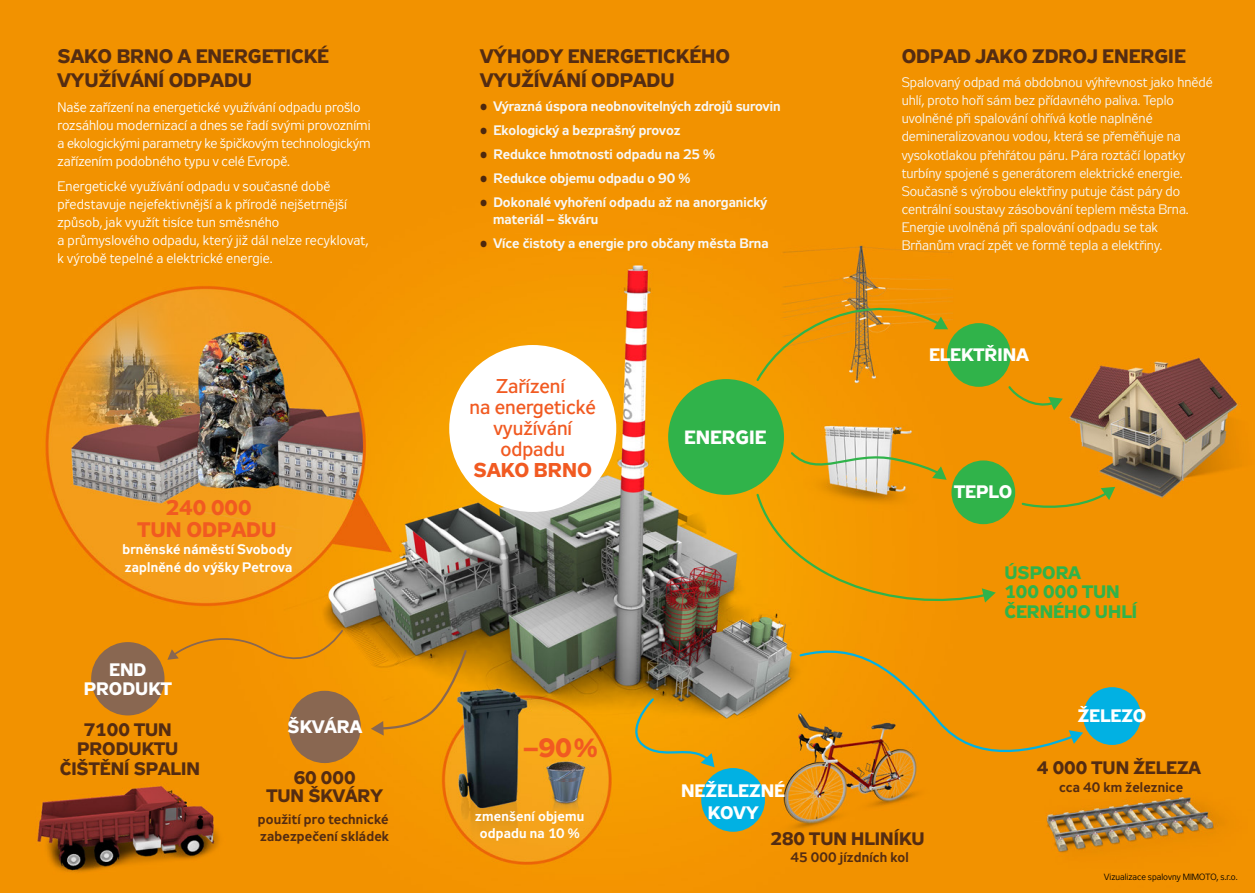
<style>
.page{position:relative;width:1255px;height:893px;background:#fff}
.page>*{position:absolute;margin:0;border:0;box-sizing:border-box;transform-origin:0 0}
.t1{font:700 26.25px "Zeppelin 32";color:#f15a21}
.t2{font:700 21px/22.2px "Zeppelin 32";color:#f15a21;text-align:center}
.t3{font:19.95px/21px "Zeppelin 32";color:#f15a21;text-align:center}
.t4{font:700 19.95px "Zeppelin 32";color:#f15a21}
.t5{font:700 19.5px/23.4px "Zeppelin 32";color:#542c12}
.t6{font:700 19.2px "Zeppelin 32";color:#fff}
.t7{font:700 18px/19.5px "Zeppelin 32";color:#542c12;text-align:center}
.t8{font:700 18px/22.2px "Zeppelin 32";color:#fff;text-align:center}
.t9{font:700 18px/19.5px "Zeppelin 32";color:#30b34a}
.t10{font:13.65px/18px "Zeppelin 31";color:#f8f8f7}
.t11{font:13.65px/18px "Zeppelin 31";letter-spacing:.005em;color:#fff}
.t12{font:700 13.65px/16.5px "Zeppelin 31";color:#f8f8f7}
.t13{font:700 13.65px/17.4px "Zeppelin 31";letter-spacing:.015em;color:#542c12}
.t14{font:700 13.65px/17.4px "Zeppelin 31";letter-spacing:.015em;color:#fff}
.t15{font:9px "Zeppelin 31";color:#000001}
.s1{color:#4d280e}
</style>
<div class="page">
<img style="left:0;top:0;width:1254px;height:893px">
<div style="left:449px;top:345px;width:167px;height:167px;background:#fff;border-radius:50%"></div>
<div style="left:668px;top:379px;width:116px;height:116px;background:#30b34a;border-radius:50%"></div>
<div style="left:288px;top:691px;width:73px;height:72px;background:#896751;border-radius:50%"></div>
<div style="left:946px;top:323px;width:64px;height:64px;background:#30b34a;border-radius:50%"></div>
<div style="left:951px;top:460px;width:64px;height:64px;background:#30b34a;border-radius:50%"></div>
<div style="left:701px;top:768px;width:64px;height:64px;background:#01b1e3;border-radius:50%"></div>
<div style="left:1083px;top:687px;width:57px;height:58px;background:#01b1e3;border-radius:50%"></div>
<div style="left:167px;top:629px;width:177px;height:48px;background:#f39300"></div>
<svg style="left:371px;top:649px;width:97px;height:87px;background:#e29308"></svg>
<svg style="left:754px;top:286px;width:194px;height:97px;background:#e79408"></svg>
<svg style="left:788px;top:449px;width:158px;height:31px;background:#dcb559"></svg>
<svg style="left:1019px;top:487px;width:96px;height:23px;background:#d99609"></svg>
<svg style="left:1006px;top:384px;width:56px;height:26px"></svg>
<svg style="left:616px;top:697px;width:98px;height:70px;background:#e19c0e"></svg>
<svg style="left:797px;top:641px;width:286px;height:125px;background:#e89108"></svg>
<svg style="left:754px;top:492px;width:241px;height:122px;background:#e79a05"></svg>
<div style="left:91px;top:642px;width:73px;height:73px;background:#896751;border-radius:50%"></div>
<h3 class="t5" style="left:58px;top:46px;width:273px">SAKO BRNO A ENERGETICKÉ<br>VYUŽÍVÁNÍ ODPADU</h3>
<p class="t11" style="left:58px;top:99px;width:315px">Naše zařízení na energetické využívání odpadu prošlo rozsáhlou modernizací a dnes se řadí svými provozními a ekologickými parametry ke špičkovým technologickým zařízením podobného typu v celé Evropě.</p>
<p class="t11" style="left:58px;top:179px;width:312px">Energetické využívání odpadu v současné době představuje nejefektivnější a k přírodě nejšetrnější způsob, jak využít tisíce tun směsného<br>a průmyslového odpadu, který již dál nelze recyklovat, k výrobě tepelné a elektrické energie.</p>
<h2 class="t2" style="left:138px;top:498px;width:140px">240 000<br>TUN ODPADU</h2>
<p class="t14" style="left:122px;top:542px;width:172px">brněnské náměstí Svobody zaplněné do výšky Petrova</p>
<h3 class="t8" style="left:84px;top:661px;width:90px;line-height:19.5px">END<br>PRODUKT</h3>
<h3 class="t7" style="left:60px;top:721px;width:142px">7100 TUN<br>PRODUKTU<br>ČIŠTĚNÍ SPALIN</h3>
<h3 class="t8" style="left:287px;top:717px;width:76px">ŠKVÁRA</h3>
<h3 class="t7" style="left:266px;top:770px;width:118px;line-height:18px">60 000<br>TUN ŠKVÁRY</h3>
<p class="t13" style="left:258px;top:811px;width:133px">použití pro technické zabezpečení skládek</p>
<h3 class="t5" style="left:480px;top:46px;width:251px">VÝHODY ENERGETICKÉHO<br>VYUŽÍVÁNÍ ODPADU</h3>
<p class="t12" style="left:480px;top:99px;width:302px"><span class="s1">•</span> Výrazná úspora neobnovitelných zdrojů surovin</p>
<p class="t12" style="left:480px;top:123px;width:202px"><span class="s1">•</span> Ekologický a bezprašný provoz</p>
<p class="t12" style="left:480px;top:147px;width:236px"><span class="s1">•</span> Redukce hmotnosti odpadu na 25 %</p>
<p class="t12" style="left:480px;top:171px;width:212px"><span class="s1">•</span> Redukce objemu odpadu o 90 %</p>
<p class="t12" style="left:493px;top:195px;width:275px;text-indent:-13px"><span class="s1">•</span> Dokonalé vyhoření odpadu až na anorganický materiál – škváru</p>
<p class="t12" style="left:480px;top:236px;width:290px"><span class="s1">•</span> Více čistoty a energie pro občany města Brna</p>
<h3 class="t3" style="left:469px;top:377px;width:128px">Zařízení<br>na energetické využívání odpadu</h3>
<h3 class="t4" style="left:473px;top:458px;width:120px">SAKO BRNO</h3>
<h3 class="t6" style="left:684px;top:426px;width:83px">ENERGIE</h3>
<h3 class="t5" style="left:901px;top:46px;width:285px">ODPAD JAKO ZDROJ ENERGIE</h3>
<p class="t10" style="left:901px;top:75px;width:312px">Spalovaný odpad má obdobnou výhřevnost jako hnědé uhlí, proto hoří sám bez přídavného paliva. Teplo uvolněné při spalování ohřívá kotle naplněné demineralizovanou vodou, která se přeměňuje na vysokotlakou přehřátou páru. Pára roztáčí lopatky turbíny spojené s generátorem elektrické energie.<br>Současně s výrobou elektřiny putuje část páry do centrální soustavy zásobování teplem města Brna.<br>Energie uvolněná při spalování odpadu se tak Brňanům vrací zpět ve formě tepla a elektřiny.</p>
<h3 class="t8" style="left:929px;top:345px;width:101px">ELEKTŘINA</h3>
<h3 class="t8" style="left:954px;top:482px;width:60px">TEPLO</h3>
<h3 class="t9" style="left:1004px;top:564px;width:134px">ÚSPORA<br>100 000 TUN<br>ČERNÉHO UHLÍ</h3>
<h3 class="t8" style="left:1077px;top:706px;width:70px">ŽELEZO</h3>
<h1 class="t1" style="left:523px;top:732px;width:76px">–90%</h1>
<p class="t14" style="left:475px;top:808px;width:110px;text-align:center">zmenšení objemu odpadu na 10 %</p>
<h3 class="t8" style="left:681px;top:781px;width:105px">NEŽELEZNÉ<br>KOVY</h3>
<h3 class="t7" style="left:770px;top:830px;width:156px">280 TUN HLINÍKU</h3>
<p class="t13" style="left:790px;top:850px;width:120px">45 000 jízdních kol</p>
<h3 class="t7" style="left:1036px;top:759px;width:165px">4 000 TUN ŽELEZA</h3>
<p class="t13" style="left:1059px;top:779px;width:125px">cca 40 km železnice</p>
<p class="t15" style="left:1104px;top:872px;width:135px">Vizualizace spalovny MIMOTO, s.r.o.</p>
</div>
